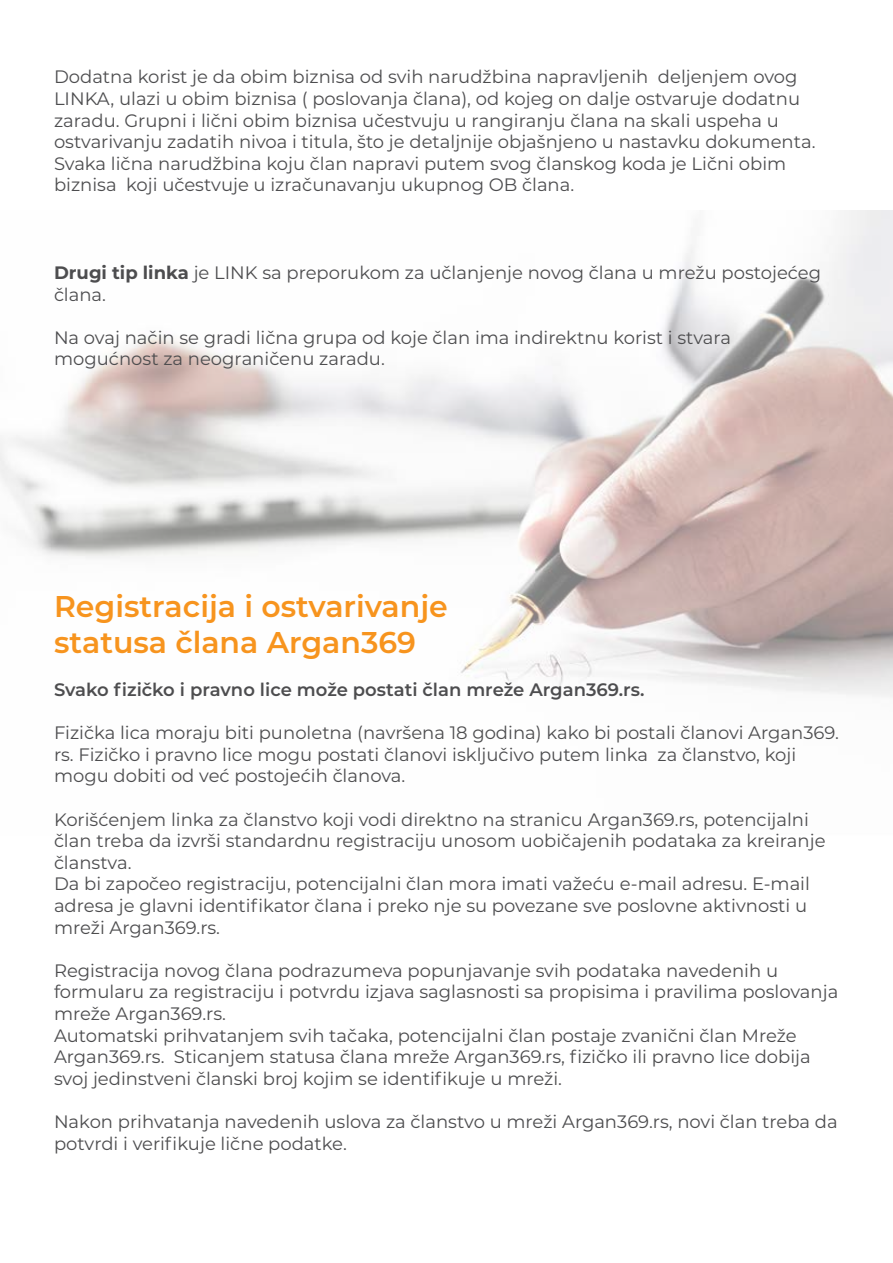
<style>
.page{position:relative;width:893px;height:1263px;background:#fff}
.page>*{position:absolute;margin:0;border:0;box-sizing:border-box;transform-origin:0 0}
.t1{font:600 30px/36px "Montserrat";color:#f7941e}
.t2{font:18px/21.6px "Montserrat";color:#4d4d4f}
.t3{font:600 18px "Montserrat";color:#4d4d4f}
.s1{font-weight:700}
</style>
<div class="page">
<img style="left:0;top:210px;width:893px;height:487px">
<p class="t2" style="left:54px;top:66px;width:596px">Dodatna korist je da obim biznisa od svih narudžbina napravljenih</p>
<p class="t2" style="left:54px;top:87px;width:748px">LINKA, ulazi u obim biznisa ( poslovanja člana ,) od kojeg on dalje ostvaruje dodatnu</p>
<p class="t2" style="left:54px;top:109px;width:726px">zaradu. Grupni i lični obim biznisa učestvuju u rangiranju člana na skali uspeha u</p>
<p class="t2" style="left:54px;top:130px;width:763px">ostvarivanju zadatih nivoa i titula, što je detaljnije objašnjeno u nastavku dokumenta.</p>
<p class="t2" style="left:54px;top:152px;width:734px">Svaka lična narudžbina koju član napravi putem svog članskog koda je Lični obim</p>
<p class="t2" style="left:126px;top:174px;width:450px">koji učestvuje u izračunavanju ukupnog OB člana.</p>
<p class="t2" style="left:658px;top:66px;width:141px">deljenjem ovog</p>
<p class="t2" style="left:54px;top:174px;width:64px">biznisa</p>
<p class="t2" style="left:54px;top:261px;width:769px"><span class="s1">Drugi tip linka</span> je LINK sa preporukom za učlanjenje novog člana u mrežu postojećeg člana.</p>
<p class="t2" style="left:54px;top:326px;width:679px">Na ovaj način se gradi lična grupa od koje član ima indirektnu korist i stvara mogućnost za neograničenu zaradu.</p>
<h1 class="t1" style="left:54px;top:587px;width:395px">Registracija i ostvarivanje statusa člana Argan369</h1>
<p class="t3" style="left:54px;top:677px;width:592px">Svako fizičko i pravno lice može postati član mreže Argan369.rs.</p>
<p class="t2" style="left:658px;top:721px;width:183px;text-indent:-604px">Fizička lica moraju biti punoletna (navršena 18 godina) kako bi postali članovi Argan369. za članstvo, koji</p>
<p class="t2" style="left:54px;top:743px;width:596px">rs. Fizičko i pravno lice mogu postati članovi isključivo putem linka mogu dobiti od već postojećih članova.</p>
<p class="t2" style="left:54px;top:808px;width:773px">Korišćenjem linka za članstvo koji vodi direktno na stranicu Argan369.rs, potencijalni član treba da izvrši standardnu registraciju unosom uobičajenih podataka za kreiranje članstva.<br>Da bi započeo registraciju, potencijalni član mora imati važeću e-mail adresu E. -mail adresa je glavni identifikator člana i preko nje su povezane sve poslovne aktivnosti u mreži Argan369.rs.</p>
<p class="t2" style="left:54px;top:959px;width:726px">Registracija novog člana podrazumeva popunjavanje svih podataka navedenih u</p>
<p class="t2" style="left:54px;top:980px;width:786px">formularu za registraciju i potvrdu izjava saglasnosti sa propisima i pravilima poslovanja</p>
<p class="t2" style="left:54px;top:1002px;width:173px">mreže Argan369.rs.</p>
<p class="t2" style="left:54px;top:1024px;width:744px">Automatski prihvatanjem svih tačaka, potencijalni član postaje zvanični član Mreže</p>
<p class="t2" style="left:174px;top:1045px;width:638px">Sticanjem statusa člana mreže Argan369.rs, fizičko ili pravno lice dobija</p>
<p class="t2" style="left:54px;top:1045px;width:510px">Argan369.rs.<br>svoj jedinstveni članski broj kojim se identifikuje u mreži.</p>
<p class="t2" style="left:54px;top:1110px;width:785px">Nakon prihvatanja navedenih uslova za članstvo u mreži Argan369.rs, novi član treba da potvrdi i verifikuje lične podatke.</p>
</div>
